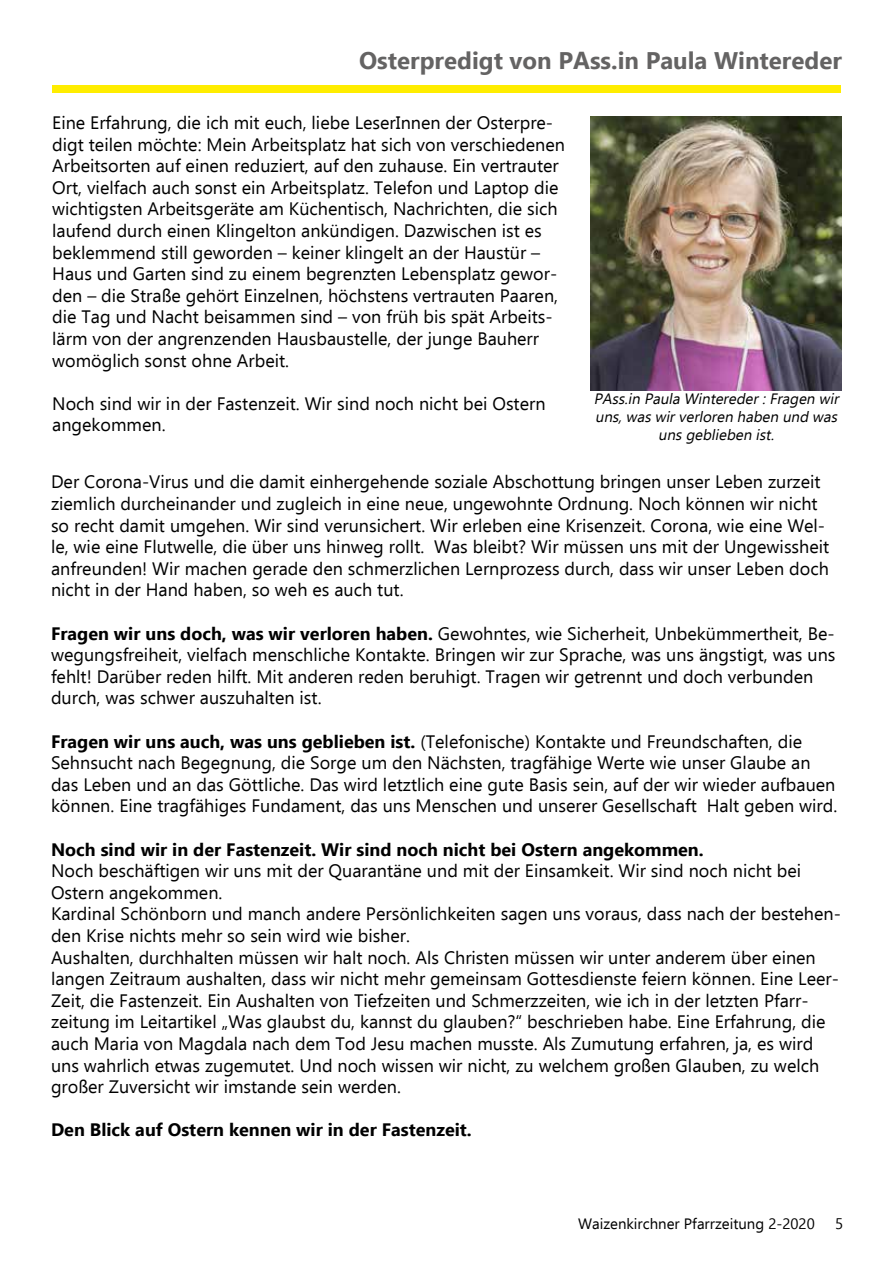
<style>
.page{position:relative;width:893px;height:1263px;background:#fff}
.page>*{position:absolute;margin:0;border:0;box-sizing:border-box;transform-origin:0 0}
.t1{font:700 24px "Ebrima";color:#646363}
.t2{font:18px/21.6px "Ebrima";color:#000}
.t3{font:700 18px "Ebrima";color:#000}
.t4{font:italic 15px/18px "Ebrima";color:#000;text-align:center}
.t5{font:15px "Ebrima";color:#000}
.s1{font-weight:700}
</style>
<div class="page">
<img style="left:590px;top:116px;width:252px;height:275px">
<div style="left:52px;top:85px;width:789px;height:8px;background:#ffed00"></div>
<h1 class="t1" style="left:359px;top:41px;width:484px">Osterpredigt von PAss.in Paula Wintereder</h1>
<p class="t2" style="left:52px;top:111px;width:514px">Eine Erfahrung, die ich mit euch, liebe LeserInnen der Osterpre&shy;digt teilen möchte: Mein Arbeitsplatz hat sich von verschiedenen Arbeitsorten auf einen reduziert, auf den zuhause. Ein vertrauter Ort, vielfach auch sonst ein Arbeitsplatz. Telefon und Laptop die wichtigsten Arbeitsgeräte am Küchentisch, Nachrichten, die sich laufend durch einen Klingelton ankündigen. Dazwischen ist es beklemmend still geworden – keiner klingelt an der Haustür – Haus und Garten sind zu einem begrenzten Lebensplatz gewor&shy;den – die Straße gehört Einzelnen, höchstens vertrauten Paaren, die Tag und Nacht beisammen sind – von früh bis spät Arbeits&shy;lärm von der angrenzenden Hausbaustelle, der junge Bauherr womöglich sonst ohne Arbeit.</p>
<p class="t2" style="left:52px;top:392px;width:495px">Noch sind wir in der Fastenzeit. Wir sind noch nicht bei Ostern angekommen.</p>
<p class="t2" style="left:51px;top:470px;width:780px">Der Corona-Virus und die damit einhergehende soziale Abschottung bringen unser Leben zurzeit ziemlich durcheinander und zugleich in eine neue, ungewohnte Ordnung. Noch können wir nicht so recht damit umgehen. Wir sind verunsichert. Wir erleben eine Krisenzeit. Corona, wie eine Wel&shy;le, wie eine Flutwelle, die über uns hinweg rollt. Was bleibt? Wir müssen uns mit der Ungewissheit anfreunden! Wir machen gerade den schmerzlichen Lernprozess durch, dass wir unser Leben doch nicht in der Hand haben, so weh es auch tut.</p>
<p class="t2" style="left:51px;top:622px;width:786px"><span class="s1">Fragen wir uns doch, was wir verloren haben.</span> Gewohntes, wie Sicherheit, Unbekümmertheit, Be&shy;wegungsfreiheit, vielfach menschliche Kontakte. Bringen wir zur Sprache, was uns ängstigt, was uns fehlt! Darüber reden hilft. Mit anderen reden beruhigt. Tragen wir getrennt und doch verbunden durch, was schwer auszuhalten ist.</p>
<p class="t2" style="left:51px;top:730px;width:788px"><span class="s1">Fragen wir uns auch, was uns geblieben ist.</span> (Telefonische) Kontakte und Freundschaften, die Sehnsucht nach Begegnung, die Sorge um den Nächsten, tragfähige Werte wie unser Glaube an das Leben und an das Göttliche. Das wird letztlich eine gute Basis sein, auf der wir wieder aufbauen können. Eine tragfähiges Fundament, das uns Menschen und unserer Gesellschaft Halt geben wird.</p>
<p class="t3" style="left:51px;top:835px;width:654px">Noch sind wir in der Fastenzeit. Wir sind noch nicht bei Ostern angekommen.</p>
<p class="t2" style="left:51px;top:859px;width:791px">Noch beschäftigen wir uns mit der Quarantäne und mit der Einsamkeit. Wir sind noch nicht bei Ostern angekommen.<br>Kardinal Schönborn und manch andere Persönlichkeiten sagen uns voraus, dass nach der bestehen&shy;den Krise nichts mehr so sein wird wie bisher.<br>Aushalten, durchhalten müssen wir halt noch. Als Christen müssen wir unter anderem über einen langen Zeitraum aushalten, dass wir nicht mehr gemeinsam Gottesdienste feiern können. Eine Leer-Zeit, die Fastenzeit. Ein Aushalten von Tiefzeiten und Schmerzzeiten, wie ich in der letzten Pfarr&shy;zeitung im Leitartikel „Was glaubst du, kannst du glauben?“ beschrieben habe. Eine Erfahrung, die auch Maria von Magdala nach dem Tod Jesu machen musste. Als Zumutung erfahren, ja, es wird uns wahrlich etwas zugemutet. Und noch wissen wir nicht, zu welchem großen Glauben, zu welch großer Zuversicht wir imstande sein werden.</p>
<p class="t3" style="left:51px;top:1116px;width:422px">Den Blick auf Ostern kennen wir in der Fastenzeit.</p>
<p class="t4" style="left:594px;top:389px;width:250px">PAss.in Paula Wintereder:Fragen wir uns,waswirverloren haben und was unsgeblieben ist.</p>
<p class="t5" style="left:578px;top:1213px;width:238px">Waizenkirchner Pfarrzeitung 2-2020</p>
<p class="t5" style="left:835px;top:1213px;width:10px">5</p>
</div>
